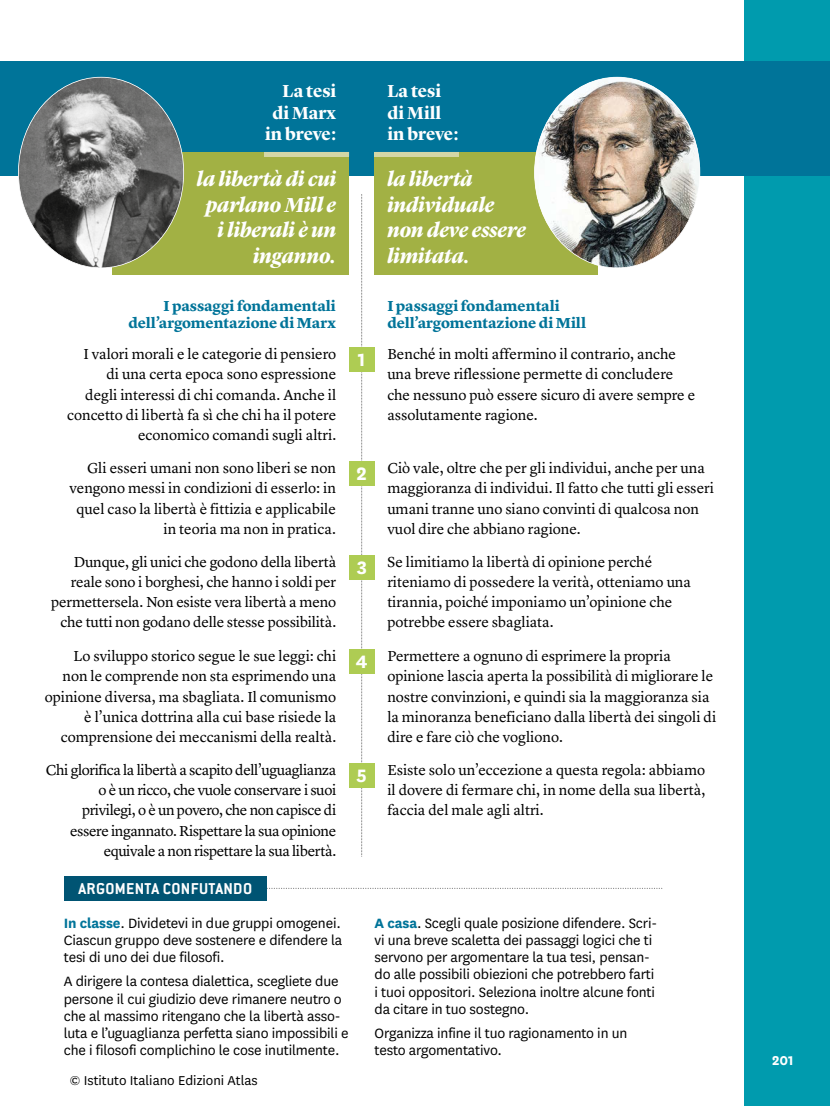
<style>
.page{position:relative;width:830px;height:1106px;background:#fff}
.page>*{position:absolute;margin:0;border:0;box-sizing:border-box;transform-origin:0 0}
.t1{font:italic 700 21px/25.5px "Lyon Display";color:#fff}
.t2{font:700 21px "National";color:#fff}
.t3{font:700 18px/21.6px "Lyon Display";color:#fff;text-align:right}
.t4{font:700 17.25px "Conduit ITC Std";letter-spacing:.02em;color:#fff}
.t5{font:15.75px/17.2px "National";letter-spacing:-.01em;color:#000}
.t6{font:15px/20.2px "Lyon Text";color:#000}
.t7{font:15px/20.2px "Lyon Text";letter-spacing:-.025em;color:#000;text-align:right}
.t8{font:700 15px/17.2px "Lyon Text";letter-spacing:-.005em;color:#007499;text-align:right}
.t9{font:15px "National";color:#000}
.t10{font:700 15px "National";color:#fff}
.s1{font-weight:700;color:#007499}
</style>
<div class="page">
<div style="left:744px;top:0;width:85px;height:1106px;background:#009bae"></div>
<div style="left:0;top:61px;width:829px;height:115px;background:#007499"></div>
<div style="left:374px;top:152px;width:223px;height:122px;background:#a2b144"></div>
<svg style="left:361px;top:194px;width:1px;height:662px"></svg>
<div style="left:349px;top:347px;width:25px;height:24px;background:#aecc53"></div>
<div style="left:349px;top:462px;width:25px;height:24px;background:#aecc53"></div>
<div style="left:349px;top:555px;width:25px;height:24px;background:#aecc53"></div>
<div style="left:349px;top:649px;width:25px;height:24px;background:#aecc53"></div>
<div style="left:349px;top:763px;width:25px;height:24px;background:#aecc53"></div>
<div style="left:112px;top:152px;width:237px;height:122px;background:#a2b144"></div>
<hr style="left:264px;top:152px;width:85px;height:4px;background:#d3d7a6">
<hr style="left:374px;top:152px;width:85px;height:4px;background:#d3d7a6">
<img style="left:534px;top:77px;width:165px;height:191px">
<svg style="left:18px;top:77px;width:166px;height:191px"></svg>
<svg style="left:266px;top:887px;width:396px;height:2px"></svg>
<div style="left:64px;top:876px;width:202px;height:24px;background:#005473"></div>
<p class="t3" style="left:265px;top:79px;width:73px">La tesi di Marx in breve:</p>
<p class="t3" style="left:387px;top:79px;width:73px;text-align:left">La tesi di Mill in breve:</p>
<h1 class="t1" style="left:387px;top:165px;width:140px">la libertà individuale non deve essere limitata.</h1>
<h1 class="t1" style="left:197px;top:165px;width:141px;text-align:right">la libertà di cui parlano Mill e i liberali è un inganno.</h1>
<p class="t8" style="left:128px;top:296px;width:209px">I passaggi fondamentali dell’argomentazione di Marx</p>
<p class="t6" style="left:67px;top:342px;width:270px;text-align:right">I valori morali e le categorie di pensiero<br>di una certa epoca sono espressione<br>degli interessi di chi comanda. Anche il concetto di libertà fa sì che chi ha il potere economico comandi sugli altri.</p>
<p class="t6" style="left:69px;top:457px;width:268px;text-align:right">Gli esseri umani non sono liberi se non vengono messi in condizioni di esserlo: in quel caso la libertà è fittizia e applicabile in teoria ma non in pratica.</p>
<p class="t6" style="left:51px;top:550px;width:286px;text-align:right">Dunque, gli unici che godono della libertà reale sono i borghesi, che hanno i soldi per permettersela. Non esiste vera libertà a meno che tutti non godano delle stesse possibilità.</p>
<p class="t6" style="left:45px;top:645px;width:293px;text-align:right">Lo sviluppo storico segue le sue leggi: chi non le comprende non sta esprimendo una opinione diversa, ma sbagliata. Il comunismo è l’unica dottrina alla cui base risiede la comprensione dei meccanismi della realtà.</p>
<p class="t7" style="left:46px;top:758px;width:292px">Chi glorifica la libertà a scapito dell’uguaglianza o è un ricco, che vuole conservare i suoi privilegi, o è un povero, che non capisce di essere ingannato. Rispettare la sua opinione equivale a non rispettare la sua libertà.</p>
<h1 class="t2" style="left:357px;top:344px;width:9px">1</h1>
<h1 class="t2" style="left:356px;top:459px;width:12px">2</h1>
<h1 class="t2" style="left:356px;top:552px;width:12px">3</h1>
<h1 class="t2" style="left:355px;top:647px;width:13px">4</h1>
<h1 class="t2" style="left:356px;top:760px;width:12px">5</h1>
<p class="t8" style="left:387px;top:296px;width:200px;text-align:left">I passaggi fondamentali dell’argomentazione di Mill</p>
<p class="t6" style="left:387px;top:342px;width:309px">Benché in molti affermino il contrario, anche una breve riflessione permette di concludere che nessuno può essere sicuro di avere sempre e assolutamente ragione.</p>
<p class="t6" style="left:387px;top:457px;width:328px">Ciò vale, oltre che per gli individui, anche per una maggioranza di individui. Il fatto che tutti gli esseri umani tranne uno siano convinti di qualcosa non vuol dire che abbiano ragione.</p>
<p class="t6" style="left:387px;top:550px;width:305px">Se limitiamo la libertà di opinione perché riteniamo di possedere la verità, otteniamo una tirannia, poiché imponiamo un’opinione che potrebbe essere sbagliata.</p>
<p class="t6" style="left:387px;top:644px;width:330px">Permettere a ognuno di esprimere la propria opinione lascia aperta la possibilità di migliorare le nostre convinzioni, e quindi sia la maggioranza sia la minoranza beneficiano dalla libertà dei singoli di dire e fare ciò che vogliono.</p>
<p class="t6" style="left:387px;top:758px;width:320px;text-align:justify">Esiste solo un’eccezione a questa regola: abbiamo il dovere di fermare chi, in nome della sua libertà, faccia del male agli altri.</p>
<p class="t4" style="left:78px;top:878px;width:175px">ARGOMENTA CONFUTANDO</p>
<p class="t5" style="left:64px;top:913px;width:280px;text-align:justify"><span class="s1">In classe</span>. Dividetevi in due gruppi omogenei.<br>Ciascun gruppo deve sostenere e difendere la tesi di uno dei due filosofi.</p>
<p class="t5" style="left:64px;top:972px;width:286px">A dirigere la contesa dialettica, scegliete due persone il cui giudizio deve rimanere neutro o che al massimo ritengano che la libertà asso&shy;luta e l’uguaglianza perfetta siano impossibili e che i filosofi complichino le cose inutilmente.</p>
<p class="t9" style="left:70px;top:1070px;width:189px">© Istituto Italiano Edizioni Atlas</p>
<p class="t5" style="left:374px;top:913px;width:284px"><span class="s1">A casa</span>. Scegli quale posizione difendere. Scri&shy;vi una breve scaletta dei passaggi logici che ti servono per argomentare la tua tesi, pensan&shy;do alle possibili obiezioni che potrebbero farti i tuoi oppositori. Seleziona inoltre alcune fonti da citare in tuo sostegno.</p>
<p class="t5" style="left:374px;top:1023px;width:254px">Organizza infine il tuo ragionamento in un testo argomentativo.</p>
<p class="t10" style="left:771px;top:1049px;width:23px">201</p>
</div>
